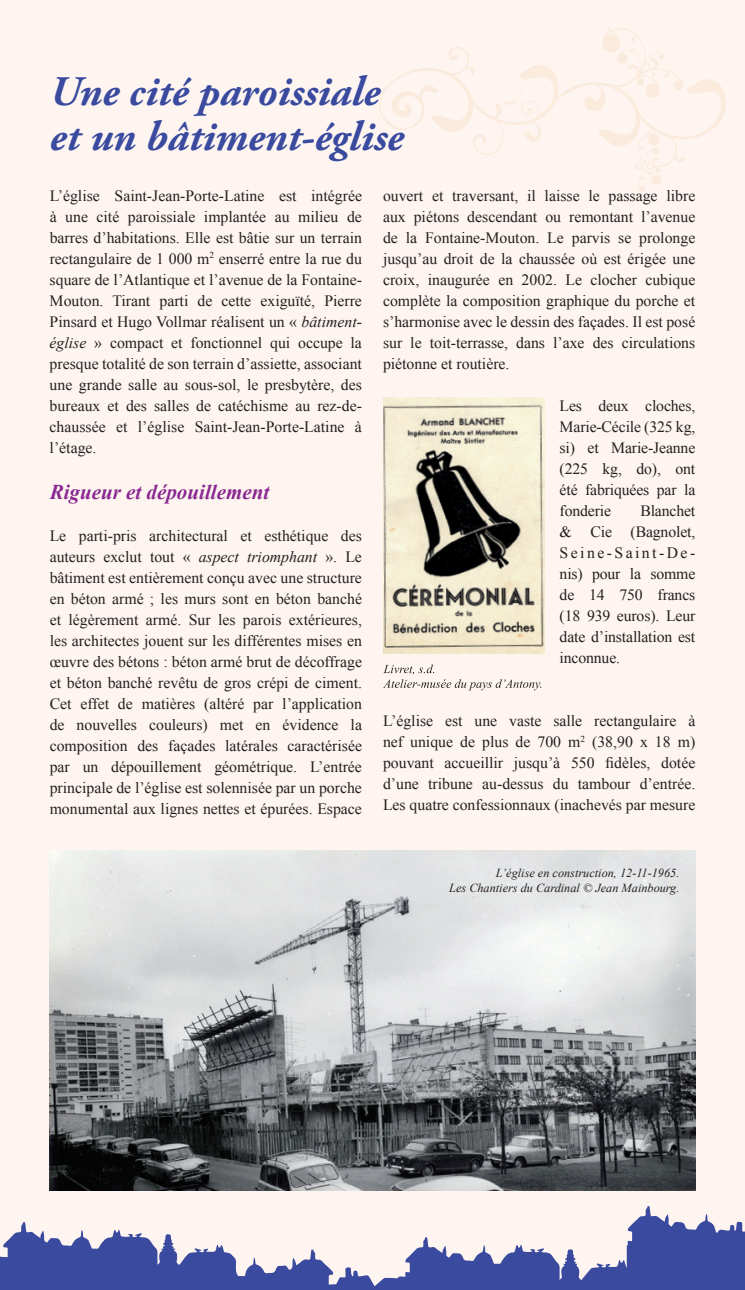
<style>
.page{position:relative;width:745px;height:1290px;background:#fff}
.page>*{position:absolute;margin:0;border:0;box-sizing:border-box;transform-origin:0 0}
.t1{font:italic 700 42px/45.5px "Adobe Garamond Pro";color:#394a9f}
.t2{font:italic 700 21px "Times New Roman";color:#892890}
.t3{font:15.75px/21px "Times New Roman";color:#231f20;text-align:justify}
.t4{font:italic 12.25px/14.7px "Times New Roman";color:#231f20;text-align:right}
.s1{font-style:italic}
</style>
<div class="page">
<div style="left:0;top:0;width:744px;height:1290px;background:#fef5f1"></div>
<svg style="left:379px;top:28px;width:346px;height:164px"></svg>
<img style="left:383px;top:397px;width:161px;height:257px">
<svg style="left:0;top:1182px;width:744px;height:108px"></svg>
<svg style="left:383px;top:664px;width:158px;height:26px"></svg>
<img style="left:50px;top:851px;width:644px;height:340px">
<h1 class="t1" style="left:50px;top:70px;width:355px">Une cité paroissiale et un bâtiment-église</h1>
<p class="t3" style="left:50px;top:185px;width:313px">L’église Saint-Jean-Porte-Latine est intégrée à une cité paroissiale implantée au milieu de barres d’habitations. Elle est bâtie sur un terrain rectangulaire de 1 000 m<sup>2</sup> enserré entre la rue du square de l’Atlantique et l’avenue de la Fontaine-Mouton. Tirant parti de cette exiguïté, Pierre Pinsard et Hugo Vollmar réalisent un « <span class="s1">bâtiment&shy;église</span> » compact et fonctionnel qui occupe la presque totalité de son terrain d’assiette, associant une grande salle au sous-sol, le presbytère, des bureaux et des salles de catéchisme au rez-de&shy;chaussée et l’église Saint-Jean-Porte-Latine à l’étage.</p>
<h2 class="t2" style="left:50px;top:477px;width:221px">Rigueur et dépouillement</h2>
<p class="t3" style="left:50px;top:525px;width:313px">Le parti-pris architectural et esthétique des auteurs exclut tout « <span class="s1">aspect triomphant</span> ». Le bâtiment est entièrement conçu avec une structure en béton armé ; les murs sont en béton banché et légèrement armé. Sur les parois extérieures, les architectes jouent sur les différentes mises en œuvre des bétons : béton armé brut de décoffrage et béton banché revêtu de gros crépi de ciment.<br>Cet effet de matières (altéré par l’application de nouvelles couleurs) met en évidence la composition des façades latérales caractérisée par un dépouillement géométrique. L’entrée principale de l’église est solennisée par un porche monumental aux lignes nettes et épurées. Espace</p>
<p class="t3" style="left:383px;top:185px;width:313px">ouvert et traversant, il laisse le passage libre aux piétons descendant ou remontant l’avenue de la Fontaine-Mouton. Le parvis se prolonge jusqu’au droit de la chaussée où est érigée une croix, inaugurée en 2002. Le clocher cubique complète la composition graphique du porche et s’harmonise avec le dessin des façades. Il est posé sur le toit-terrasse, dans l’axe des circulations piétonne et routière.</p>
<p class="t3" style="left:559px;top:395px;width:137px">Les deux cloches, Marie-Cécile (325 kg, si) et Marie-Jeanne (225 kg, do), ont été fabriquées par la fonderie</p>
<p class="t3" style="left:559px;top:500px;width:137px;text-indent:81px">Blanchet &amp; Cie (Bagnolet, Seine-Saint-De&shy;nis) pour la somme de 14 750 francs (18 939 euros). Leur date d’installation est inconnue.</p>
<p class="t3" style="left:383px;top:709px;width:313px">L’église est une vaste salle rectangulaire à nef unique de plus de 700 m<sup>2</sup> (38,90 x 18 m) pouvant accueillir jusqu’à 550 fidèles, dotée d’une tribune au-dessus du tambour d’entrée.<br>Les quatre confessionnaux (inachevés par mesure</p>
<p class="t4" style="left:449px;top:865px;width:231px">L’église en construction, 12-11-1965.<br>Les Chantiers du Cardinal © Jean Mainbourg.</p>
</div>
